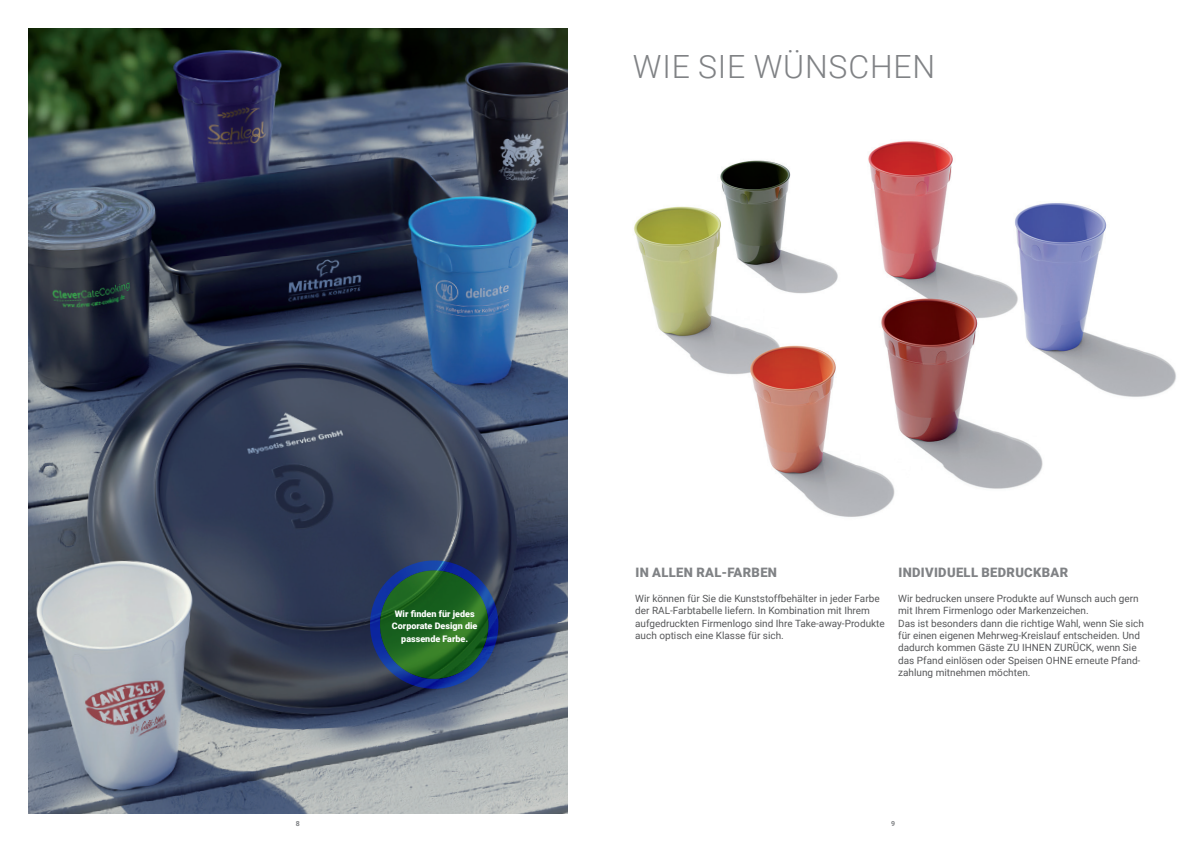
<style>
.page{position:relative;width:1191px;height:842px;background:#fff}
.page>*{position:absolute;margin:0;border:0;box-sizing:border-box;transform-origin:0 0}
.t1{font:300 32px "Roboto";letter-spacing:.025em;color:#808285}
.t2{font:900 13px "Roboto";letter-spacing:.025em;color:#808285}
.t3{font:10px/12.5px "Roboto";color:#57585a}
.t4{font:900 9px/12.5px "Roboto";color:#fff;text-align:center}
.t5{font:700 7px "Roboto";color:#808285}
</style>
<div class="page">
<img style="left:28px;top:28px;width:539px;height:785px">
<svg style="left:375px;top:565px;width:118px;height:119px;background:#1e622d"></svg>
<div style="left:370px;top:560px;width:128px;height:129px;border:10px solid #2e76bc;border-radius:50%"></div>
<img style="left:634px;top:141px;width:542px;height:376px">
<h1 class="t1" style="left:633px;top:44px;width:304px">WIE SIE WÜNSCHEN</h1>
<p class="t4" style="left:392px;top:607px;width:87px">Wir finden für jedes<br>Corporate Design die passende Farbe.</p>
<h2 class="t2" style="left:635px;top:563px;width:143px">IN ALLEN RAL-FARBEN</h2>
<p class="t3" style="left:635px;top:591px;width:251px">Wir können für Sie die Kunststoffbehälter in jeder Farbe der RAL-Farbtabelle liefern. In Kombination mit Ihrem aufgedruckten Firmenlogo sind Ihre Take-away-Produkte auch optisch eine Klasse für sich.</p>
<h2 class="t2" style="left:898px;top:563px;width:171px">INDIVIDUELL BEDRUCKBAR</h2>
<p class="t3" style="left:898px;top:591px;width:247px">Wir bedrucken unsere Produkte auf Wunsch auch gern mit Ihrem Firmenlogo oder Markenzeichen.<br>Das ist besonders dann die richtige Wahl, wenn Sie sich für einen eigenen Mehrweg-Kreislauf entscheiden. Und dadurch kommen Gäste ZU IHNEN ZURÜCK, wenn Sie das Pfand einlösen oder Speisen OHNE erneute Pfand&shy;zahlung mitnehmen möchten.</p>
<p class="t5" style="left:296px;top:818px;width:6px">8</p>
<p class="t5" style="left:891px;top:818px;width:6px">9</p>
</div>
